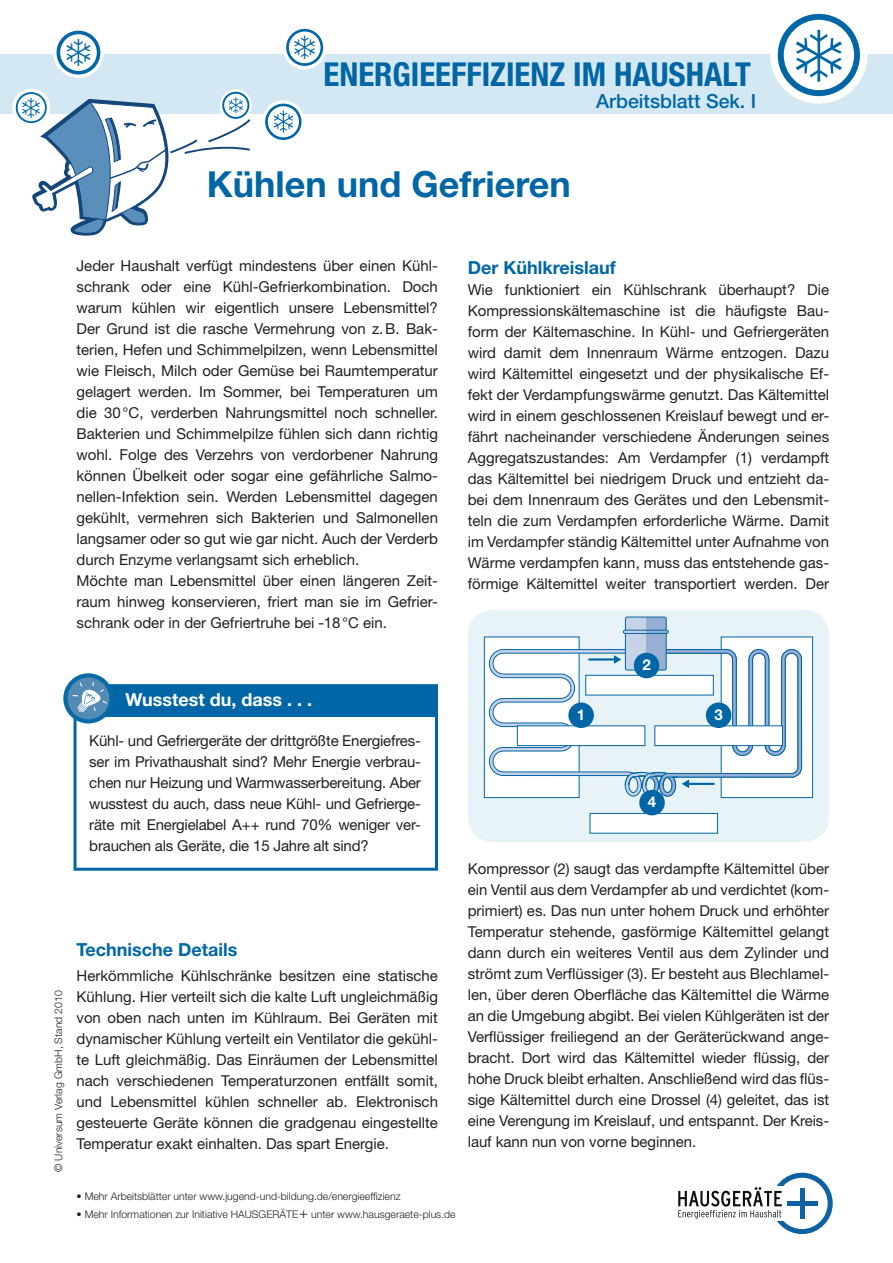
<style>
.page{position:relative;width:893px;height:1263px;background:#fff}
.page>*{position:absolute;margin:0;border:0;box-sizing:border-box;transform-origin:0 0}
.t1{font:700 36px "Helvetica Neue";color:#0166a5}
.t2{font:700 condensed 33px "Helvetica Neue";color:#0166a5}
.t3{font:500 19.5px "Helvetica Neue";color:#0166a5}
.t4{font:700 18px "Helvetica Neue";color:#0166a5}
.t5{font:700 18px "Helvetica Neue";color:#fff}
.t6{font:15px/21px "Helvetica Neue";color:#231f20;text-align:justify}
.t7{font:700 15px "Helvetica Neue";color:#fff}
.t8{font:300 10.5px "Helvetica Neue";color:#231f20}
.s1{font-size:15px}
</style>
<div class="page">
<div style="left:0;top:55px;width:893px;height:59px;background:#d4e8f3"></div>
<svg style="left:774px;top:10px;width:90px;height:90px;background:#4c93bf"></svg>
<div style="left:770px;top:6px;width:97px;height:98px;border:8px solid #fff;border-radius:50%"></div>
<div style="left:784px;top:20px;width:70px;height:70px;background:#fff;border-radius:50%"></div>
<svg style="left:284px;top:27px;width:41px;height:41px"></svg>
<div style="left:283px;top:26px;width:44px;height:43px;border:3px solid #fff;border-radius:50%"></div>
<div style="left:289px;top:32px;width:32px;height:31px;background:#fff;border-radius:50%"></div>
<svg style="left:14px;top:90px;width:34px;height:35px"></svg>
<div style="left:12px;top:89px;width:38px;height:37px;border:3px solid #fff;border-radius:50%"></div>
<div style="left:18px;top:94px;width:27px;height:27px;background:#fff;border-radius:50%"></div>
<svg style="left:55px;top:29px;width:47px;height:47px"></svg>
<div style="left:53px;top:27px;width:51px;height:51px;border:3px solid #fff;border-radius:50%"></div>
<div style="left:60px;top:34px;width:37px;height:37px;background:#fff;border-radius:50%"></div>
<div style="left:771px;top:1173px;width:62px;height:61px;border:5px solid #0e62a3;border-radius:50%"></div>
<div style="left:758px;top:1186px;width:31px;height:34px;background:#fff"></div>
<hr style="left:800px;top:1188px;width:4px;height:30px;background:#0e62a3">
<hr style="left:787px;top:1201px;width:30px;height:4px;background:#0e62a3">
<svg style="left:678px;top:1187px;width:104px;height:32px"></svg>
<svg style="left:263px;top:102px;width:40px;height:40px"></svg>
<div style="left:262px;top:100px;width:43px;height:43px;border:3px solid #fff;border-radius:50%"></div>
<div style="left:268px;top:106px;width:31px;height:31px;background:#fff;border-radius:50%"></div>
<svg style="left:274px;top:111px;width:19px;height:22px"></svg>
<svg style="left:221px;top:90px;width:30px;height:30px"></svg>
<div style="left:220px;top:89px;width:32px;height:32px;border:2px solid #fff;border-radius:50%"></div>
<div style="left:224px;top:94px;width:23px;height:23px;background:#fff;border-radius:50%"></div>
<div style="left:74px;top:684px;width:364px;height:187px;background:#fff;border:3px solid #0166a5"></div>
<div style="left:89px;top:687px;width:347px;height:29px;background:#0166a5"></div>
<svg style="left:63px;top:673px;width:51px;height:50px"></svg>
<div style="left:468px;top:610px;width:361px;height:232px;background:#e8f3f8;border-radius:26px"></div>
<div style="left:484px;top:637px;width:95px;height:160px;background:#fff"></div>
<div style="left:484px;top:637px;width:95px;height:161px;border:1px solid #0166a5"></div>
<div style="left:721px;top:637px;width:92px;height:160px;background:#fff"></div>
<div style="left:721px;top:637px;width:92px;height:161px;border:1px solid #0166a5"></div>
<svg style="left:489px;top:649px;width:125px;height:148px"></svg>
<svg style="left:614px;top:616px;width:188px;height:181px"></svg>
<div style="left:623px;top:630px;width:46px;height:4px;border:1px solid #0166a5;border-radius:2px"></div>
<div style="left:585px;top:675px;width:128px;height:20px;background:#fff;border:1px solid #0166a5"></div>
<div style="left:517px;top:726px;width:128px;height:20px;background:#fff;border:1px solid #0166a5"></div>
<div style="left:655px;top:726px;width:128px;height:20px;background:#fff;border:1px solid #0166a5"></div>
<div style="left:590px;top:813px;width:128px;height:20px;background:#fff;border:1px solid #0166a5"></div>
<div style="left:568px;top:702px;width:26px;height:26px;background:#0166a5;border-radius:50%"></div>
<div style="left:706px;top:702px;width:25px;height:26px;background:#0166a5;border-radius:50%"></div>
<div style="left:634px;top:653px;width:25px;height:25px;background:#0166a5;border-radius:50%"></div>
<div style="left:639px;top:790px;width:26px;height:25px;background:#0166a5;border-radius:50%"></div>
<svg style="left:22px;top:97px;width:228px;height:139px"></svg>
<h2 class="t2" style="left:324px;top:54px;width:429px">ENERGIEEFFIZIENZ IM HAUSHALT</h2>
<h1 class="t1" style="left:207px;top:162px;width:365px">Kühlen und Gefrieren</h1>
<h3 class="t3" style="left:596px;top:89px;width:162px">Arbeitsblatt Sek. I</h3>
<p class="t6" style="left:77px;top:255px;width:363px;text-align:left">Jeder Haushalt verfügt mindestens über einen Kühl&shy;schrank oder eine Kühl-Gefrierkombination. Doch warum kühlen wir eigentlich unsere Lebensmittel?<br>Der Grund ist die rasche Vermehrung von z.B. Bak&shy;terien, Hefen und Schimmelpilzen, wenn Lebensmittel wie Fleisch, Milch oder Gemüse bei Raumtemperatur gelagert werden. Im Sommer, bei Temperaturen um die 30°C, verderben Nahrungsmittel noch schneller.<br>Bakterien und Schimmelpilze fühlen sich dann richtig wohl. Folge des Verzehrs von verdorbener Nahrung können Übelkeit oder sogar eine gefährliche Salmo&shy;nellen-Infektion sein. Werden Lebensmittel dagegen gekühlt, vermehren sich Bakterien und Salmonellen langsamer oder so gut wie gar nicht. Auch der Verderb durch Enzyme verlangsamt sich erheblich.<br>Möchte man Lebensmittel über einen längeren Zeit&shy;raum hinweg konservieren, friert man sie im Gefrier&shy;schrank oder in der Gefriertruhe bei –18°C ein.</p>
<p class="t4" style="left:468px;top:256px;width:149px">Der Kühlkreislauf</p>
<p class="t6" style="left:468px;top:279px;width:363px">Wie funktioniert ein Kühlschrank überhaupt? Die Kompressionskältemaschine ist die häufigste Bau&shy;form der Kältemaschine. In Kühl- und Gefriergeräten wird damit dem Innenraum Wärme entzogen. Dazu wird Kältemittel eingesetzt und der physikalische Ef&shy;fekt der Verdampfungswärme genutzt. Das Kältemittel wird in einem geschlossenen Kreislauf bewegt und er&shy;fährt nacheinander verschiedene Änderungen seines Aggregatszustandes: Am Verdampfer (1) verdampft das Kältemittel bei niedrigem Druck und entzieht da&shy;bei dem Innenraum des Gerätes und den Lebensmit&shy;teln die zum Verdampfen erforderliche Wärme. Damit im Verdampfer ständig Kältemittel unter Aufnahme von Wärme verdampfen kann, muss das entstehende gas&shy;förmige Kältemittel weiter transportiert werden. Der</p>
<p class="t8" style="left:52px;top:1172px;width:183px;rotate:-90deg">© Universum Verlag GmbH, Stand 2010</p>
<p class="t5" style="left:125px;top:688px;width:188px">Wusstest du, dass . . .</p>
<p class="t6" style="left:89px;top:730px;width:333px">Kühl- und Gefriergeräte der drittgrößte Energiefres&shy;ser im Privathaushalt sind? Mehr Energie verbrau&shy;chen nur Heizung und Warmwasserbereitung. Aber wusstest du auch, dass neue Kühl- und Gefrierge&shy;räte mit Energielabel A++ rund 70% weniger ver&shy;brauchen als Geräte, die 15 Jahre alt sind?</p>
<p class="t4" style="left:77px;top:938px;width:162px">Technische Details</p>
<p class="t6" style="left:77px;top:965px;width:363px">Herkömmliche Kühlschränke besitzen eine statische Kühlung. Hier verteilt sich die kalte Luft ungleichmäßig von oben nach unten im Kühlraum. Bei Geräten mit dynamischer Kühlung verteilt ein Ventilator die gekühl&shy;te Luft gleichmäßig. Das Einräumen der Lebensmittel nach verschiedenen Temperaturzonen entfällt somit, und Lebensmittel kühlen schneller ab. Elektronisch gesteuerte Geräte können die gradgenau eingestellte Temperatur exakt einhalten. Das spart Energie.</p>
<p class="t7" style="left:642px;top:655px;width:10px">2</p>
<p class="t7" style="left:577px;top:705px;width:10px">1</p>
<p class="t7" style="left:714px;top:705px;width:10px">3</p>
<p class="t7" style="left:648px;top:792px;width:10px">4</p>
<p class="t6" style="left:468px;top:858px;width:363px">Kompressor (2) saugt das verdampfte Kältemittel über ein Ventil aus dem Verdampfer ab und verdichtet (kom&shy;primiert) es. Das nun unter hohem Druck und erhöhter Temperatur stehende, gasförmige Kältemittel gelangt dann durch ein weiteres Ventil aus dem Zylinder und strömt zum Verflüssiger (3). Er besteht aus Blechlamel&shy;len, über deren Oberfläche das Kältemittel die Wärme an die Umgebung abgibt. Bei vielen Kühlgeräten ist der Verflüssiger freiliegend an der Geräterückwand ange&shy;bracht. Dort wird das Kältemittel wieder flüssig, der hohe Druck bleibt erhalten. Anschließend wird das flüs&shy;sige Kältemittel durch eine Drossel (4) geleitet, das ist eine Verengung im Kreislauf, und entspannt. Der Kreis&shy;lauf kann nun von vorne beginnen.</p>
<p class="t8" style="left:77px;top:1190px;width:325px">• Mehr Arbeitsblätter unter www.jugend-und-bildung.de/energieeffizienz</p>
<p class="t8" style="left:77px;top:1208px;width:170px">• Mehr Informationen zur Initiative Hausg</p>
<p class="t8" style="left:266px;top:1208px;width:191px">eräte<span class="s1">+</span> unter www.hausgeraete-plus.de</p>
</div>
